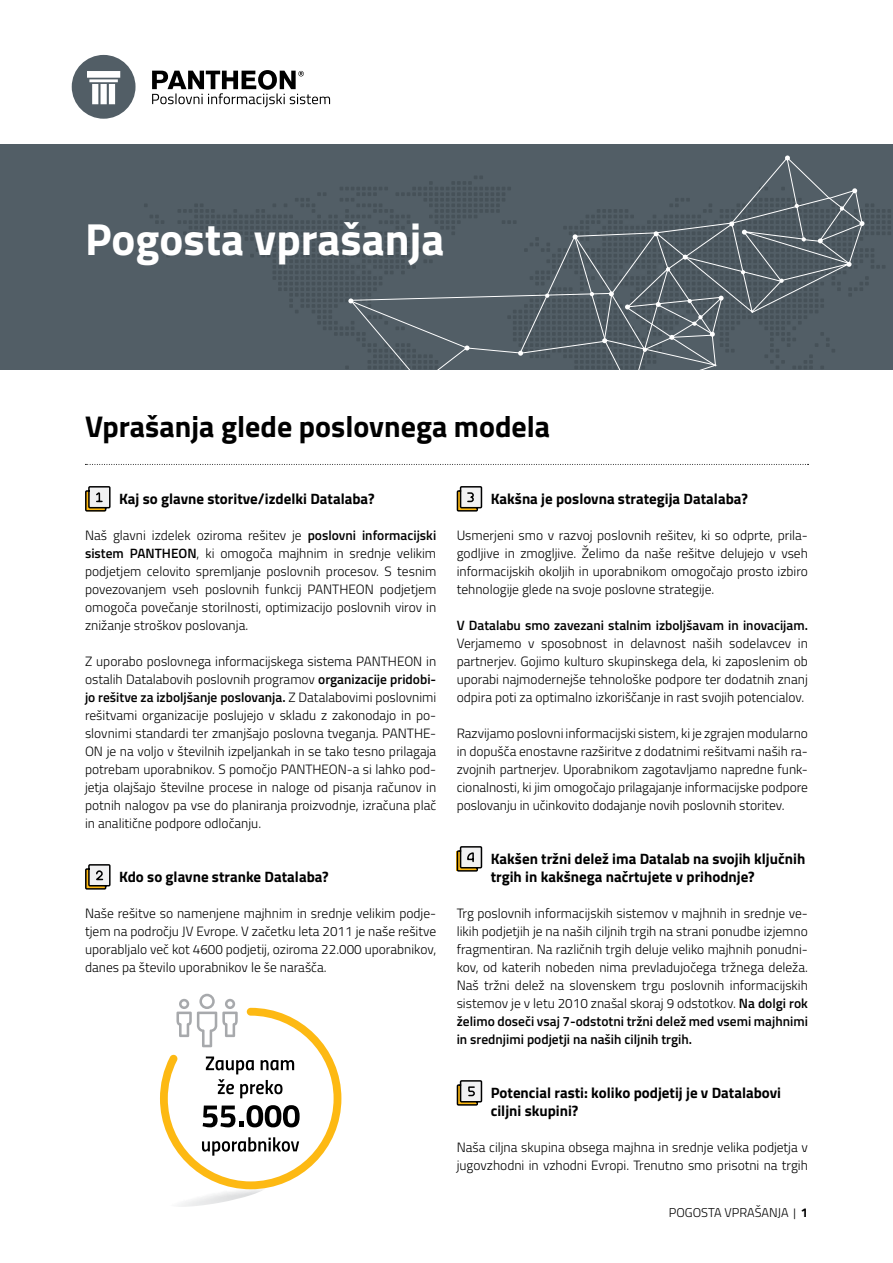
<style>
.page{position:relative;width:893px;height:1263px;background:#fff}
.page>*{position:absolute;margin:0;border:0;box-sizing:border-box;transform-origin:0 0}
.t1{font:700 45px "Titillium";color:#fff}
.t2{font:700 30px "Titillium";color:#000}
.t3{font:700 15px/18px "Titillium";color:#000}
.t4{font:300 13.5px/18px "Titillium";color:#000;text-align:justify}
.t5{font:600 13.5px "Titillium";color:#000}
.t6{font:300 12.75px "Titillium";color:#000}
.s1{font-weight:600}
.s2{font-family:"Unitus DEE Ligh";font-weight:400}
.s3{font-weight:700}
</style>
<div class="page">
<div style="left:72px;top:55px;width:64px;height:64px;background:#525e66;border-radius:50%"></div>
<svg style="left:87px;top:71px;width:33px;height:33px"></svg>
<svg style="left:152px;top:70px;width:178px;height:37px"></svg>
<div style="left:0;top:145px;width:893px;height:225px;background:#525e66"></div>
<svg style="left:144px;top:187px;width:747px;height:182px"></svg>
<svg style="left:85px;top:464px;width:723px;height:1px"></svg>
<svg style="left:179px;top:993px;width:163px;height:214px"></svg>
<svg style="left:160px;top:994px;width:181px;height:195px"></svg>
<svg style="left:350px;top:157px;width:513px;height:213px"></svg>
<svg style="left:85px;top:486px;width:26px;height:26px"></svg>
<svg style="left:85px;top:864px;width:26px;height:26px"></svg>
<svg style="left:456px;top:486px;width:27px;height:26px"></svg>
<svg style="left:456px;top:846px;width:27px;height:26px"></svg>
<svg style="left:456px;top:1080px;width:27px;height:26px"></svg>
<h1 class="t1" style="left:85px;top:205px;width:361px">Pogosta vprašanja</h1>
<h2 class="t2" style="left:85px;top:403px;width:467px">Vprašanja glede poslovnega modela</h2>
<p class="t3" style="left:119px;top:489px;width:257px">Kaj so glavne storitve/izdelki Datalaba?</p>
<p class="t4" style="left:85px;top:526px;width:353px">Naš glavni izdelek oziroma rešitev je <span class="s1">poslovni informacijski sistem PANTHEON</span>, ki omogoča majhnim in srednje velikim podjetjem celovito spremljanje poslovnih procesov. S tesnim povezovanjem vseh poslovnih funkcij PANTHEON podjetjem omogoča povečanje storilnosti, optimizacijo poslovnih virov in znižanje stroškov poslovanja.</p>
<p class="t4" style="left:85px;top:652px;width:353px">Z uporabo poslovnega informacijskega sistema PANTHEON in ostalih Datalabovih poslovnih programov <span class="s1">organizacije pridobi&shy;jo rešitve za izboljšanje poslovanja.</span> Z Datalabovimi poslovnimi rešitvami organizacije poslujejo v skladu z zakonodajo in po&shy;slovnimi standardi ter zmanjšajo poslovna tveganja. PANTHE-ON je na voljo v številnih izpeljankah in se tako tesno prilagaja potrebam uporabnikov. S pomočjo PANTHEON-a si lahko pod&shy;jetja olajšajo številne procese in naloge od pisanja računov in potnih nalogov pa vse do planiranja proizvodnje, izračuna plač in analitične podpore odločanju.</p>
<p class="t3" style="left:119px;top:867px;width:211px">Kdo so glavne stranke Datalaba?</p>
<p class="t4" style="left:85px;top:904px;width:353px">Naše rešitve so namenjene majhnim in srednje velikim podje&shy;tjem na področju JV Evrope. V začetku leta 2011 je naše rešitve uporabljalo več kot 4600 podjetij, oziroma 22.000 uporabnikov, danes pa število uporabnikov le še narašča.</p>
<p class="t3" style="left:491px;top:489px;width:259px">Kakšna je poslovna strategija Datalaba?</p>
<p class="t4" style="left:457px;top:526px;width:353px">Usmerjeni smo v razvoj poslovnih rešitev, ki so odprte, prila&shy;godljive in zmogljive. Želimo da naše rešitve delujejo v vseh informacijskih okoljih in uporabnikom omogočajo prosto izbiro tehnologije glede na svoje poslovne strategije.</p>
<p class="t5" style="left:457px;top:615px;width:353px">V Datalabu smo zavezani stalnim izboljšavam in inovacijam.</p>
<p class="t4" style="left:457px;top:634px;width:353px">Verjamemo v sposobnost in delavnost naših sodelavcev in partnerjev. Gojimo kulturo skupinskega dela, ki zaposlenim ob uporabi najmodernejše tehnološke podpore ter dodatnih znanj odpira poti za optimalno izkoriščanje in rast svojih potencialov.</p>
<p class="t4" style="left:457px;top:724px;width:353px">Razvijamo poslovni informacijski sistem, ki je zgrajen modularno in dopušča enostavne razširitve z dodatnimi rešitvami naših ra&shy;zvojnih partnerjev. Uporabnikom zagotavljamo napredne funk&shy;cionalnosti, ki jim omogočajo prilagajanje informacijske podpore poslovanju in učinkovito dodajanje novih poslovnih storitev.</p>
<p class="t3" style="left:491px;top:849px;width:316px">Kakšen tržni delež ima Datalab na svojih ključnih trgih in kakšnega načrtujete v prihodnje?</p>
<p class="t4" style="left:457px;top:904px;width:353px">Trg poslovnih informacijskih sistemov v majhnih in srednje ve&shy;likih podjetjih je na naših ciljnih trgih na strani ponudbe izjemno fragmentiran. Na različnih trgih deluje veliko majhnih ponudni&shy;kov, od katerih nobeden nima prevladujočega tržnega deleža.<br>Naš tržni delež na slovenskem trgu poslovnih informacijskih sistemov je v letu 2010 znašal skoraj 9 odstotkov. <span class="s1">Na dolgi rok želimo doseči vsaj 7-odstotni tržni delež med vsemi majhnimi in srednjimi podjetji na naših ciljnih trgih.</span></p>
<p class="t3" style="left:491px;top:1083px;width:292px">Potencial rasti: koliko podjetij je v Datalabovi ciljni skupini?</p>
<p class="t4" style="left:457px;top:1138px;width:353px">Naša ciljna skupina obsega majhna in srednje velika podjetja v jugovzhodni in vzhodni Evropi. Trenutno smo prisotni na trgih</p>
<p class="t6" style="left:669px;top:1203px;width:141px">POGOSTA VPRAŠANJA <span class="s2">|</span> <span class="s3">1</span></p>
</div>
